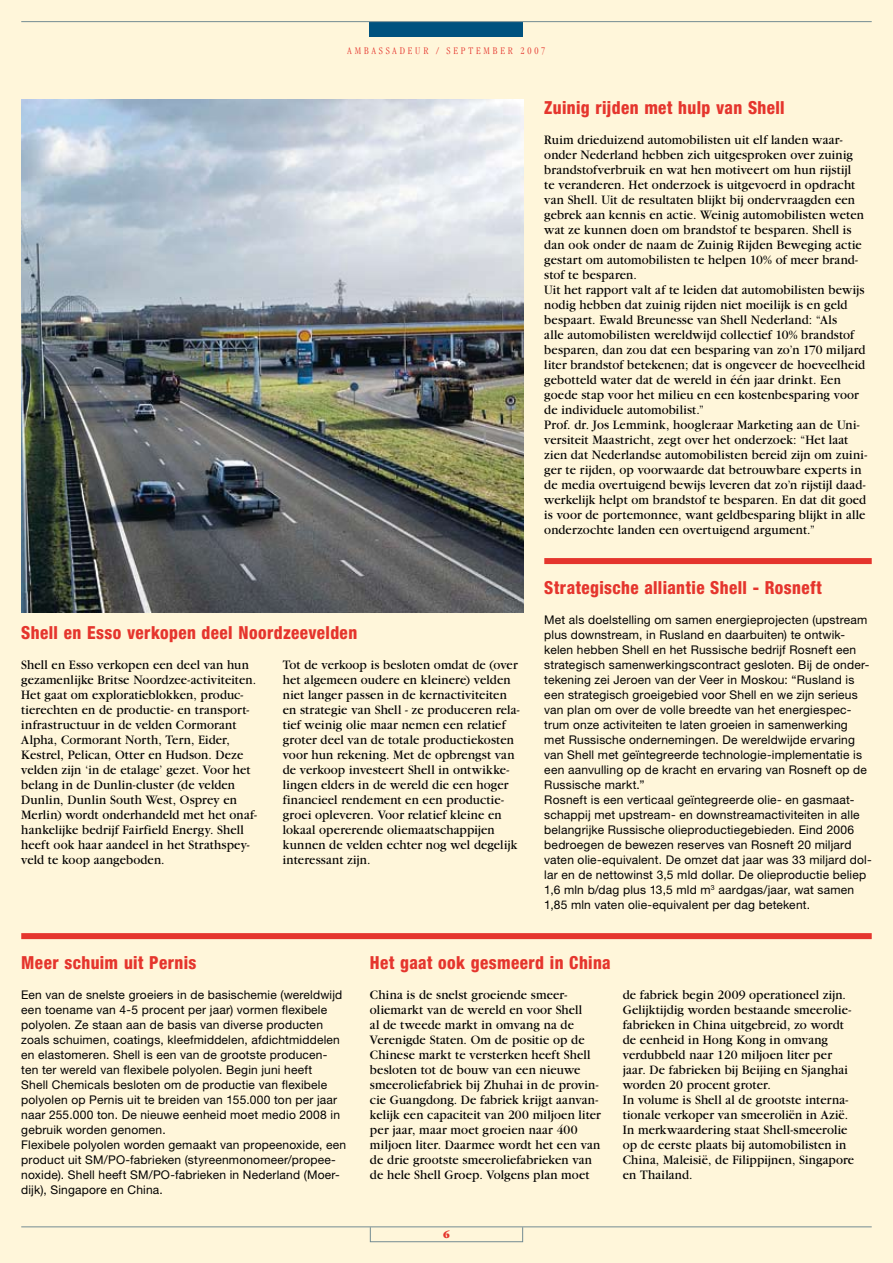
<style>
.page{position:relative;width:893px;height:1263px;background:#fff6da}
.page>*{position:absolute;margin:0;border:0;box-sizing:border-box;transform-origin:0 0}
.t1{font:800 condensed 18px "Helvetica Neue LT";letter-spacing:.025em;color:#e5352d;scale:.95 1}
.t2{font:13.5px/15px "Garamond LT";letter-spacing:.01em;color:#000;scale:.95 1}
.t3{font:12px/15px "Helvetica Neue LT";letter-spacing:.015em;color:#000}
.t4{font:300 condensed 10.5px "Garamond LT";letter-spacing:.27em;color:#e5352d}
</style>
<div class="page">
<img style="left:21px;top:99px;width:502px;height:513px">
<div style="left:370px;top:22px;width:153px;height:15px;background:#00527f"></div>
<hr style="left:21px;top:1226px;width:851px;height:1px;background:#738b92">
<div style="left:370px;top:1227px;width:153px;height:15px;border:1px solid #738b92"></div>
<hr style="left:21px;top:21px;width:851px;height:1px;background:#738b92">
<div style="left:544px;top:558px;width:328px;height:6px;background:#e5352d"></div>
<div style="left:21px;top:933px;width:851px;height:6px;background:#e5352d"></div>
<p class="t4" style="left:348px;top:45px;width:199px">AMBASSADEUR / SEPTEMBER 2007</p>
<h1 class="t1" style="left:21px;top:621px;width:355px">Shell en Esso verkopen deel Noordzeevelden</h1>
<p class="t2" style="left:21px;top:657px;width:250px">Shell en Esso verkopen een deel van hun gezamenlijke Britse Noordzee-activiteiten.<br>Het gaat om exploratieblokken, produc&shy;tierechten en de productie- en transport&shy;infrastructuur in de velden Cormorant Alpha, Cormorant North, Tern, Eider, Kestrel, Pelican, Otter en Hudson. Deze velden zijn ‘in de etalage’ gezet. Voor het belang in de Dunlin-cluster (de velden Dunlin, Dunlin South West, Osprey en Merlin) wordt onderhandeld met het onaf&shy;hankelijke bedrijf Fairfield Energy. Shell heeft ook haar aandeel in het Strathspey&shy;veld te koop aangeboden.</p>
<p class="t2" style="left:283px;top:657px;width:251px">Tot de verkoop is besloten omdat de (over het algemeen oudere en kleinere) velden niet langer passen in de kernactiviteiten en strategie van Shell - ze produceren rela&shy;tief weinig olie maar nemen een relatief groter deel van de totale productiekosten voor hun rekening. Met de opbrengst van de verkoop investeert Shell in ontwikke&shy;lingen elders in de wereld die een hoger financieel rendement en een productie&shy;groei opleveren. Voor relatief kleine en lokaal opererende oliemaatschappijen kunnen de velden echter nog wel degelijk interessant zijn.</p>
<h1 class="t1" style="left:544px;top:96px;width:255px">Zuinig rijden met hulp van Shell</h1>
<p class="t2" style="left:544px;top:132px;width:341px">Ruim drieduizend automobilisten uit elf landen waar&shy;onder Nederland hebben zich uitgesproken over zuinig brandstofverbruik en wat hen motiveert om hun rijstijl<br>te veranderen. Het onderzoek is uitgevoerd in opdracht van Shell. Uit de resultaten blijkt bij ondervraagden een gebrek aan kennis en actie. Weinig automobilisten weten wat ze kunnen doen om brandstof te besparen. Shell is dan ook onder de naam de Zuinig Rijden Beweging actie gestart om automobilisten te helpen 10% of meer brand&shy;stof te besparen.<br>Uit het rapport valt af te leiden dat automobilisten bewijs nodig hebben dat zuinig rijden niet moeilijk is en geld bespaart. Ewald Breunesse van Shell Nederland: “Als<br>alle automobilisten wereldwijd collectief 10% brandstof besparen, dan zou dat een besparing van zo’n 170 miljard liter brandstof betekenen; dat is ongeveer de hoeveelheid gebotteld water dat de wereld in één jaar drinkt. Een goede stap voor het milieu en een kostenbesparing voor de individuele automobilist.”<br>Prof. dr. Jos Lemmink, hoogleraar Marketing aan de Uni&shy;versiteit Maastricht, zegt over het onderzoek: “Het laat zien dat Nederlandse automobilisten bereid zijn om zuini&shy;ger te rijden, op voorwaarde dat betrouwbare experts in de media overtuigend bewijs leveren dat zo’n rijstijl daad&shy;werkelijk helpt om brandstof te besparen. En dat dit goed is voor de portemonnee, want geldbesparing blijkt in alle onderzochte landen een overtuigend argument.”</p>
<h1 class="t1" style="left:544px;top:576px;width:294px">Strategische alliantie Shell - Rosneft</h1>
<p class="t3" style="left:544px;top:612px;width:329px">Met als doelstelling om samen energieprojecten (upstream plus downstream, in Rusland en daarbuiten) te ontwik&shy;kelen hebben Shell en het Russische bedrijf Rosneft een strategisch samenwerkingscontract gesloten. Bij de onder&shy;tekening zei Jeroen van der Veer in Moskou: “Rusland is een strategisch groeigebied voor Shell en we zijn serieus van plan om over de volle breedte van het energiespec&shy;trum onze activiteiten te laten groeien in samenwerking<br>met Russische ondernemingen. De wereldwijde ervaring van Shell met geïntegreerde technologie-implementatie is een aanvulling op de kracht en ervaring van Rosneft op de Russische markt.”<br>Rosneft is een verticaal geïntegreerde olie- en gasmaat&shy;schappij met upstream- en downstreamactiviteiten in alle belangrijke Russische olieproductiegebieden. Eind 2006 bedroegen de bewezen reserves van Rosneft 20 miljard vaten olie-equivalent. De omzet dat jaar was 33 miljard dol&shy;lar en de nettowinst 3,5 mld dollar. De olieproductie beliep 1,6 mln b/dag plus 13,5 mld m<sup>3</sup> aardgas/jaar, wat samen 1,85 mln vaten olie-equivalent per dag betekent.</p>
<h1 class="t1" style="left:21px;top:951px;width:186px">Meer schuim uit Pernis</h1>
<p class="t3" style="left:21px;top:987px;width:326px">Een van de snelste groeiers in de basischemie (wereldwijd een toename van 4-5 procent per jaar) vormen flexibele polyolen. Ze staan aan de basis van diverse producten zoals schuimen, coatings, kleefmiddelen, afdichtmiddelen en elastomeren. Shell is een van de grootste producen&shy;ten ter wereld van flexibele polyolen. Begin juni heeft<br>Shell Chemicals besloten om de productie van flexibele polyolen op Pernis uit te breiden van 155.000 ton per jaar naar 255.000 ton. De nieuwe eenheid moet medio 2008 in gebruik worden genomen.<br>Flexibele polyolen worden gemaakt van propeenoxide, een product uit SM/PO-fabrieken (styreenmonomeer/propee&shy;noxide). Shell heeft SM/PO-fabrieken in Nederland (Moer&shy;dijk), Singapore en China.</p>
<h1 class="t1" style="left:370px;top:951px;width:255px">Het gaat ook gesmeerd in China</h1>
<p class="t2" style="left:370px;top:987px;width:245px">China is de snelst groeiende smeer&shy;oliemarkt van de wereld en voor Shell<br>al de tweede markt in omvang na de Verenigde Staten. Om de positie op de Chinese markt te versterken heeft Shell besloten tot de bouw van een nieuwe smeeroliefabriek bij Zhuhai in de provin&shy;cie Guangdong. De fabriek krijgt aanvan&shy;kelijk een capaciteit van 200 miljoen liter per jaar, maar moet groeien naar 400 miljoen liter. Daarmee wordt het een van de drie grootste smeeroliefabrieken van de hele Shell Groep. Volgens plan moet</p>
<p class="t2" style="left:623px;top:987px;width:245px">de fabriek begin 2009 operationeel zijn.<br>Gelijktijdig worden bestaande smeerolie&shy;fabrieken in China uitgebreid, zo wordt de eenheid in Hong Kong in omvang verdubbeld naar 120 miljoen liter per jaar. De fabrieken bij Beijing en Sjanghai worden 20 procent groter.<br>In volume is Shell al de grootste interna&shy;tionale verkoper van smeeroliën in Azië.<br>In merkwaardering staat Shell-smeerolie op de eerste plaats bij automobilisten in China, Maleisië, de Filippijnen, Singapore en Thailand.</p>
</div>
